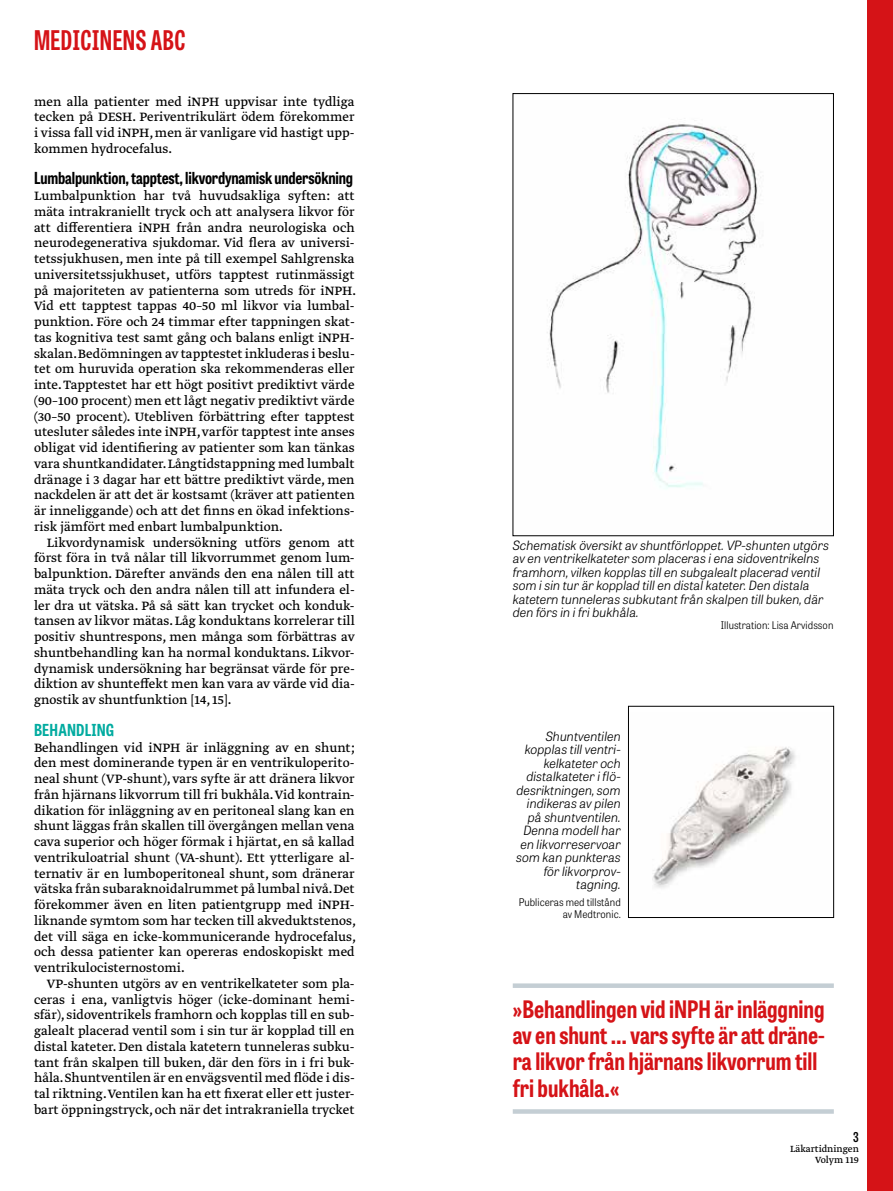
<style>
.page{position:relative;width:893px;height:1191px;background:#fff}
.page>*{position:absolute;margin:0;border:0;box-sizing:border-box;transform-origin:0 0}
.t1{font:700 27px "Tablet Gothic Compressed";letter-spacing:.02em;color:#d51317}
.t2{font:700 24px/26.2px "Tablet Gothic Condensed";color:#d51317}
.t3{font:700 16.5px "Tablet Gothic Condensed";letter-spacing:-.01em;color:#000}
.t4{font:700 16.5px "Tablet Gothic Condensed";letter-spacing:.01em;color:#00aba0}
.t5{font:14.25px/15.8px "Greta Text Pro Regular Min";color:#000;text-align:justify}
.t6{font:600 13.5px "Tablet Gothic Condensed";color:#000}
.t7{font:italic 300 12.75px/13.5px "Tablet Gothic";color:#000;text-align:right}
.t8{font:300 10.5px/12px "Tablet Gothic Narrow";letter-spacing:.005em;color:#000;text-align:right}
.t9{font:10.5px/10.5px "Greta Text Pro";color:#000;text-align:right}
</style>
<div class="page">
<div style="left:867px;top:0;width:26px;height:1191px;background:#d51317"></div>
<img style="left:547px;top:124px;width:214px;height:365px">
<div style="left:513px;top:93px;width:321px;height:443px;border:1px solid #000"></div>
<img style="left:652px;top:747px;width:144px;height:141px">
<div style="left:628px;top:706px;width:206px;height:211px;border:1px solid #000"></div>
<div style="left:513px;top:983px;width:321px;height:5px;background:#c4ced4"></div>
<svg style="left:513px;top:1109px;width:321px;height:4px"></svg>
<h1 class="t1" style="left:34px;top:22px;width:153px">MEDICINENS ABC</h1>
<p class="t5" style="left:34px;top:94px;width:322px">men alla patienter med iNPH uppvisar inte tydliga tecken på DESH. Periventrikulärt ödem förekommer i vissa fall vid iNPH, men är vanligare vid hastigt upp&shy;kommen hydrocefalus.</p>
<p class="t3" style="left:34px;top:167px;width:321px">Lumbalpunktion, tapptest, likvordynamisk undersökning</p>
<p class="t5" style="left:34px;top:188px;width:324px;text-align:left">Lumbalpunktion har två huvudsakliga syften: att mäta intrakraniellt tryck och att analysera likvor för att differentiera iNPH från andra neurologiska och neurodegenerativa sjukdomar. Vid flera av universi&shy;tetssjukhusen, men inte på till exempel Sahlgrenska universitetssjukhuset, utförs tapptest rutinmässigt på majoriteten av patienterna som utreds för iNPH.<br>Vid ett tapptest tappas 40–50 ml likvor via lumbal&shy;punktion. Före och 24 timmar efter tappningen skat&shy;tas kognitiva test samt gång och balans enligt iNPH-- skalan. Bedömningen av tapptestet inkluderas i beslu&shy;tet om huruvida operation ska rekommenderas eller inte. Tapptestet har ett högt positivt prediktivt värde (90–100 procent) men ett lågt negativ prediktivt värde (30–50 procent). Utebliven förbättring efter tapptest utesluter således inte iNPH, varför tapptest inte anses obligat vid identifiering av patienter som kan tänkas vara shuntkandidater. Långtidstappning med lumbalt dränage i 3 dagar har ett bättre prediktivt värde, men nackdelen är att det är kostsamt (kräver att patienten är inneliggande) och att det finns en ökad infektions&shy;risk jämfört med enbart lumbalpunktion.</p>
<p class="t5" style="left:34px;top:535px;width:322px;text-indent:13px">Likvordynamisk undersökning utförs genom att först föra in två nålar till likvorrummet genom lum&shy;balpunktion. Därefter används den ena nålen till att mäta tryck och den andra nålen till att infundera el&shy;ler dra ut vätska. På så sätt kan trycket och konduk&shy;tansen av likvor mätas. Låg konduktans korrelerar till positiv shuntrespons, men många som förbättras av shuntbehandling kan ha normal konduktans. Likvor&shy;dynamisk undersökning har begränsat värde för pre&shy;diktion av shunteffekt men kan vara av värde vid dia&shy;gnostik av shuntfunktion [14, 15].</p>
<p class="t4" style="left:34px;top:718px;width:82px">BEHANDLING</p>
<p class="t5" style="left:34px;top:740px;width:324px;text-align:left">Behandlingen vid iNPH är inläggning av en shunt; den mest dominerande typen är en ventrikuloperito&shy;neal shunt (VP-shunt), vars syfte är att dränera likvor från hjärnans likvorrum till fri bukhåla. Vid kontrain&shy;dikation för inläggning av en peritoneal slang kan en shunt läggas från skallen till övergången mellan vena cava superior och höger förmak i hjärtat, en så kallad ventrikuloatrial shunt (VA-shunt). Ett ytterligare al&shy;ternativ är en lumboperitoneal shunt, som dränerar vätska från subaraknoidalrummet på lumbal nivå. Det förekommer även en liten patientgrupp med iNPH-- liknande symtom som har tecken till akveduktstenos, det vill säga en icke-kommunicerande hydrocefalus, och dessa patienter kan opereras endoskopiskt med ventrikulocisternostomi.</p>
<p class="t5" style="left:34px;top:976px;width:322px;text-indent:13px">VP-shunten utgörs av en ventrikelkateter som pla&shy;ceras i ena, vanligtvis höger (icke-dominant hemi&shy;sfär), sidoventrikels framhorn och kopplas till en sub&shy;galealt placerad ventil som i sin tur är kopplad till en distal kateter. Den distala katetern tunneleras subku&shy;tant från skalpen till buken, där den förs in i fri buk&shy;håla. Shuntventilen är en envägsventil med flöde i dis&shy;tal riktning. Ventilen kan ha ett fixerat eller ett juster&shy;bart öppningstryck, och när det intrakraniella trycket</p>
<p class="t7" style="left:513px;top:538px;width:318px;text-align:left">Schematisk översikt av shuntförloppet. VP-shunten utgörs av en ventrikelkateter som placeras i ena sidoventrikelns framhorn, vilken kopplas till en subgalealt placerad ventil som i sin tur är kopplad till en distal kateter. Den distala katetern tunneleras subkutant från skalpen till buken, där den förs in i fri bukhåla.</p>
<p class="t8" style="left:721px;top:619px;width:114px">Illustration: Lisa Arvidsson</p>
<p class="t7" style="left:516px;top:728px;width:106px">Shuntventilen kopplas till ventri&shy;kelkateter och distalkateter i flö&shy;desriktningen, som indikeras av pilen på shuntventilen.<br>Denna modell har en likvorreservoar som kan punkteras för likvorprov&shy;tagning.</p>
<p class="t8" style="left:519px;top:895px;width:104px">Publiceras med tillstånd av Medtronic.</p>
<h2 class="t2" style="left:513px;top:995px;width:314px">»Behandlingen vid iNPH är inläggning av en shunt … vars syfte är att dräne&shy;ra likvor från hjärnans likvorrum till fri bukhåla.«</h2>
<p class="t6" style="left:853px;top:1127px;width:7px">3</p>
<p class="t9" style="left:790px;top:1144px;width:70px">Läkartidningen<br>Volym 119</p>
</div>
